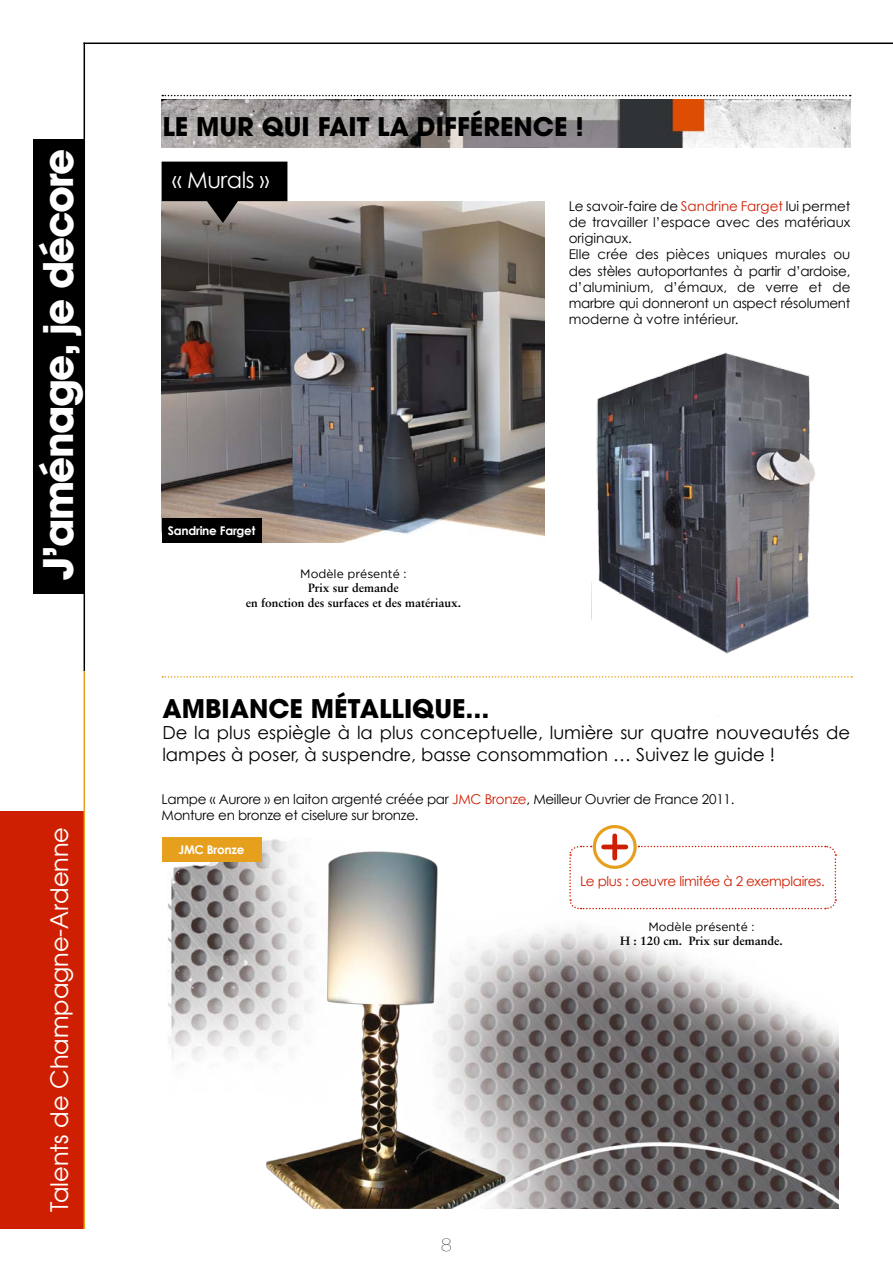
<style>
.page{position:relative;width:893px;height:1263px;background:#fff}
.page>*{position:absolute;margin:0;border:0;box-sizing:border-box;transform-origin:0 0}
.t1{font:700 40.5px "Avant Garde";letter-spacing:-.04em;color:#fff}
.t2{font:700 25.5px "Avant Garde";color:#000}
.t3{font:24px "Avant Garde";color:#fff}
.t4{font:22.5px "Century Gothic";letter-spacing:-.02em;color:#fff}
.t5{font:18px/21.6px "Century Gothic";color:#000}
.t6{font:100 18px "Gotham";color:#000}
.t7{font:13.5px/16.2px "Century Gothic";color:#000}
.t8{font:13.5px/16.2px "Century Gothic";letter-spacing:-.02em;color:#000}
.t9{font:13.5px "Century Gothic";letter-spacing:-.025em;color:#ce1f02}
.t10{font:700 12px/14.4px "Sabon";color:#000;text-align:center}
.t11{font:12px "Gotham";color:#000}
.t12{font:700 12px "Century Gothic";letter-spacing:-.02em;color:#fff}
.s1{color:#ce1f02}
</style>
<div class="page">
<img style="left:167px;top:862px;width:672px;height:347px">
<img style="left:596px;top:352px;width:219px;height:302px">
<img style="left:162px;top:100px;width:688px;height:47px">
<div style="left:0;top:811px;width:84px;height:418px;background:#ce1f02"></div>
<hr style="left:84px;top:43px;width:1px;height:628px;background:#000">
<hr style="left:84px;top:671px;width:1px;height:558px;background:#e6a01d">
<hr style="left:84px;top:43px;width:809px;height:1px;background:#000">
<svg style="left:162px;top:95px;width:689px;height:1px"></svg>
<img style="left:162px;top:201px;width:383px;height:342px">
<div style="left:34px;top:139px;width:50px;height:454px;background:#000"></div>
<svg style="left:162px;top:162px;width:125px;height:61px;background:#34312f"></svg>
<svg style="left:162px;top:676px;width:690px;height:2px"></svg>
<img style="left:253px;top:837px;width:272px;height:372px">
<svg style="left:568px;top:825px;width:269px;height:85px"></svg>
<div style="left:612px;top:836px;width:5px;height:22px;background:#ce1f02"></div>
<div style="left:604px;top:844px;width:22px;height:5px;background:#ce1f02"></div>
<div style="left:162px;top:518px;width:99px;height:25px;background:#000"></div>
<div style="left:162px;top:837px;width:99px;height:25px;background:#e6a01d"></div>
<h1 class="t1" style="left:32px;top:580px;width:433px;rotate:-90deg">J’AMÉNAGE, JE DÉCORE</h1>
<h3 class="t3" style="left:45px;top:1212px;width:387px;rotate:-90deg">Talents de Champagne-Ardenne</h3>
<h2 class="t2" style="left:162px;top:110px;width:423px">LE MUR QUI FAIT LA DIFFÉRENCE !</h2>
<h3 class="t4" style="left:172px;top:167px;width:99px">« Murals »</h3>
<p class="t12" style="left:168px;top:523px;width:89px">Sandrine Farget</p>
<p class="t11" style="left:300px;top:567px;width:108px">Modèle présenté :</p>
<p class="t10" style="left:246px;top:581px;width:217px">Prix sur demande<br>en fonction des surfaces et des matériaux.</p>
<p class="t7" style="left:569px;top:198px;width:283px">Le savoir-faire de <span class="s1">Sandrine Farget</span> lui permet de travailler l’espace avec des matériaux originaux.<br>Elle crée des pièces uniques murales ou des stèles autoportantes à partir d’ardoise, d’aluminium, d’émaux, de verre et de marbre qui donneront un aspect résolument moderne à votre intérieur.</p>
<h2 class="t2" style="left:162px;top:692px;width:329px">AMBIANCE MÉTALLIQUE...</h2>
<h3 class="t5" style="left:162px;top:721px;width:689px">De la plus espiègle à la plus conceptuelle, lumière sur quatre nouveautés de lampes à poser, à suspendre, basse consommation … Suivez le guide !</h3>
<p class="t8" style="left:162px;top:791px;width:574px">Lampe « Aurore » en laiton argenté créée par <span class="s1">JMC Bronze</span>, Meilleur Ouvrier de France 2011.<br>Monture en bronze et ciselure sur bronze.</p>
<p class="t12" style="left:179px;top:842px;width:67px">JMC Bronze</p>
<h3 class="t6" style="left:441px;top:1234px;width:13px">8</h3>
<p class="t9" style="left:580px;top:872px;width:246px">Le plus : oeuvre limitée à 2 exemplaires.</p>
<p class="t11" style="left:648px;top:920px;width:108px">Modèle présenté :</p>
<p class="t10" style="left:620px;top:934px;width:164px">H : 120 cm. Prix sur demande.</p>
</div>
